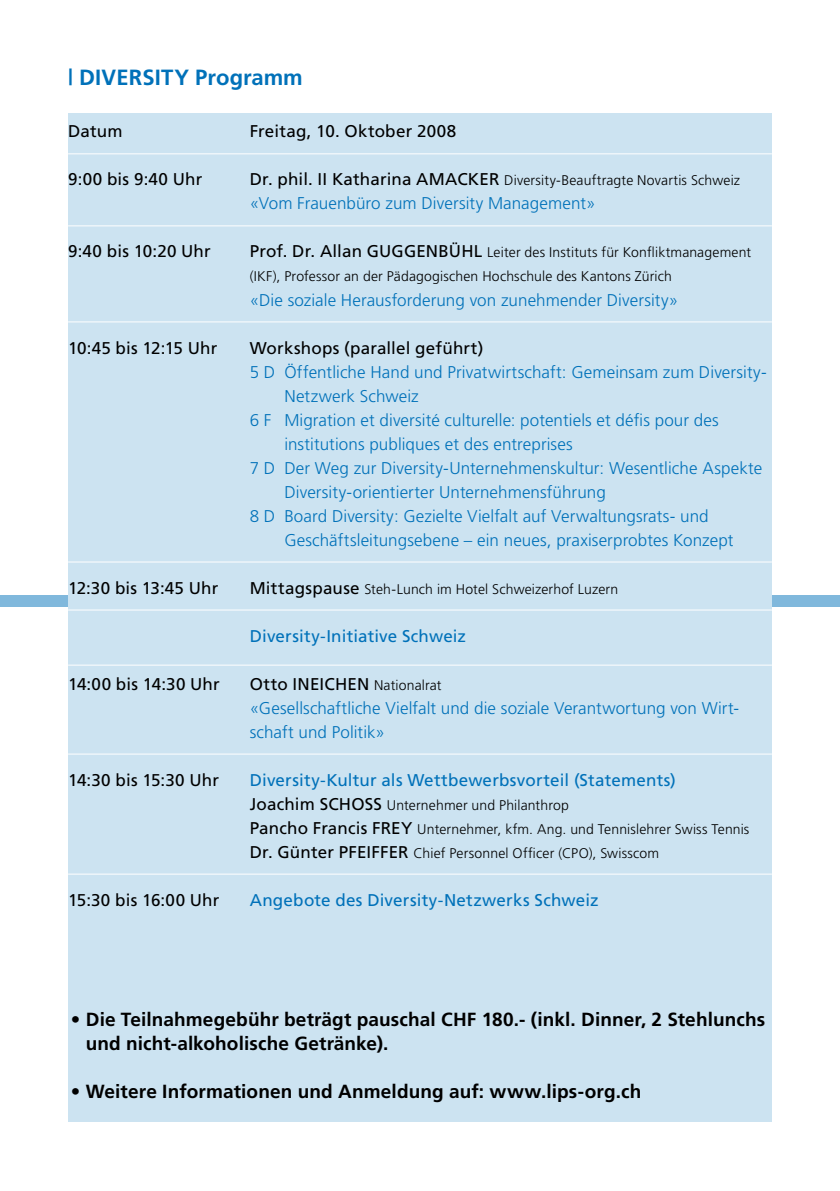
<style>
.page{position:relative;width:840px;height:1191px;background:#fff}
.page>*{position:absolute;margin:0;border:0;box-sizing:border-box;transform-origin:0 0}
.t1{font:700 22px "Frutiger";letter-spacing:.005em;color:#0071b9}
.t2{font:700 19px "Frutiger";letter-spacing:.005em;color:#000}
.t3{font:300 17px/24px "Frutiger";letter-spacing:.005em;color:#0071b9}
.t4{font:17px "Frutiger";letter-spacing:.01em;color:#000}
.t5{font:17px "Frutiger";letter-spacing:.01em;color:#0071b9}
.t6{font:300 14px/24px "Frutiger";letter-spacing:.01em;color:#000}
.s1{font-weight:400;font-size:17px}
.s2{font-weight:400;color:#000}
.s3{font-size:14px;color:#000}
</style>
<div class="page">
<div style="left:0;top:595px;width:839px;height:12px;background:#80b8dc"></div>
<div style="left:68px;top:113px;width:703px;height:1008px;background:#cce3f1"></div>
<hr style="left:68px;top:153px;width:703px;height:1px;background:#fff">
<hr style="left:68px;top:225px;width:703px;height:1px;background:#fff">
<hr style="left:68px;top:321px;width:703px;height:1px;background:#fff">
<hr style="left:68px;top:561px;width:703px;height:1px;background:#fff">
<hr style="left:68px;top:609px;width:703px;height:1px;background:#fff">
<hr style="left:68px;top:664px;width:703px;height:1px;background:#fff">
<hr style="left:68px;top:753px;width:703px;height:1px;background:#fff">
<hr style="left:68px;top:873px;width:703px;height:1px;background:#fff">
<p class="t1" style="left:68px;top:65px;width:236px">| Dive rsity Programm</p>
<p class="t4" style="left:68px;top:121px;width:56px">Datum</p>
<p class="t4" style="left:249px;top:121px;width:208px">Freitag, 10. Oktober 2008</p>
<p class="t4" style="left:68px;top:169px;width:136px">9:00 bis 9:40 Uhr</p>
<p class="t6" style="left:249px;top:169px;width:491px"><span class="s1">Dr. phil. II Katharina AMACKER</span> Diversity-Beauftragte Novartis Schweiz</p>
<p class="t3" style="left:249px;top:191px;width:347px">«Vom Frauenbüro zum Diversity Management»</p>
<p class="t4" style="left:68px;top:241px;width:144px">9:40 bis 10:20 Uhr</p>
<p class="t6" style="left:249px;top:241px;width:502px"><span class="s1">Prof. Dr. Allan GUGGENBÜHL</span> Leiter des Instituts für Konfliktmanagement (IKF), Professor an der Pädagogischen Hochschule des Kantons Zürich</p>
<p class="t3" style="left:249px;top:287px;width:430px">«Die soziale Herausforderung von zunehmender Diversity»</p>
<p class="t4" style="left:68px;top:337px;width:151px">10:45 bis 12:15 Uhr</p>
<p class="t4" style="left:249px;top:337px;width:235px">Workshops (parallel geführt)</p>
<p class="t3" style="left:249px;top:359px;width:518px">5 D Öffentliche Hand und Privatwirtschaft: Gemeinsam zum Diversity-</p>
<p class="t3" style="left:284px;top:383px;width:136px">Netzwerk Schweiz</p>
<p class="t3" style="left:249px;top:407px;width:470px">6 F Migration et diversité culturelle: potentiels et défis pour des</p>
<p class="t3" style="left:284px;top:431px;width:290px">institutions publiques et des entreprises</p>
<p class="t3" style="left:249px;top:455px;width:514px">7 D Der Weg zur Diversity-Unternehmenskultur: Wesentliche Aspekte</p>
<p class="t3" style="left:284px;top:479px;width:323px">Diversity-orientierter Unternehmensführung</p>
<p class="t3" style="left:249px;top:503px;width:460px">8 D Board Diversity: Gezielte Vielfalt auf Verwaltungsrats- und</p>
<p class="t3" style="left:284px;top:527px;width:450px">Geschäftsleitungsebene – ein neues, praxiserprobtes Konzept</p>
<p class="t4" style="left:68px;top:577px;width:152px">12:30 bis 13:45 Uhr</p>
<p class="t6" style="left:249px;top:577px;width:370px"><span class="s1">Mittagspause</span> Steh-Lunch im Hotel Schweizerhof Luzern</p>
<p class="t5" style="left:249px;top:625px;width:218px">Diversity-Initiative Schweiz</p>
<p class="t4" style="left:68px;top:673px;width:153px">14:00 bis 14:30 Uhr</p>
<p class="t3" style="left:249px;top:671px;width:490px"><span class="s2">Otto INEICHEN</span> <span class="s3">Nationalrat<br></span>«Gesellschaftliche Vielfalt und die soziale Verantwortung von Wirt&shy;schaft und Politik»</p>
<p class="t4" style="left:68px;top:769px;width:152px">14:30 bis 15:30 Uhr</p>
<p class="t5" style="left:249px;top:769px;width:427px">Diversity-Kultur als Wettbewerbsvorteil (Statements)</p>
<p class="t6" style="left:249px;top:793px;width:501px"><span class="s1">Joachim SCHOSS</span> Unternehmer und Philanthrop<br><span class="s1">Pancho Francis FREY</span> Unternehmer, kfm. Ang. und Tennislehrer Swiss Tennis<br><span class="s1">Dr. Günter PFEIFFER</span> Chief Personnel Officer (CPO), Swisscom</p>
<p class="t4" style="left:68px;top:889px;width:153px">15:30 bis 16:00 Uhr</p>
<p class="t5" style="left:249px;top:889px;width:350px">Angebote des Diversity-Netzwerks Schweiz</p>
<p class="t2" style="left:71px;top:1008px;width:383px">• Die Teilnahmegebühr beträgt pauschal CHF</p>
<p class="t2" style="left:481px;top:1008px;width:285px">180.- (inkl. Dinner, 2 Stehlunchs</p>
<p class="t2" style="left:86px;top:1032px;width:304px">und nicht-alkoholische Getränke).</p>
<p class="t2" style="left:71px;top:1080px;width:571px">• Weitere Informationen und Anmeldung auf: www.lips-org.ch</p>
</div>
